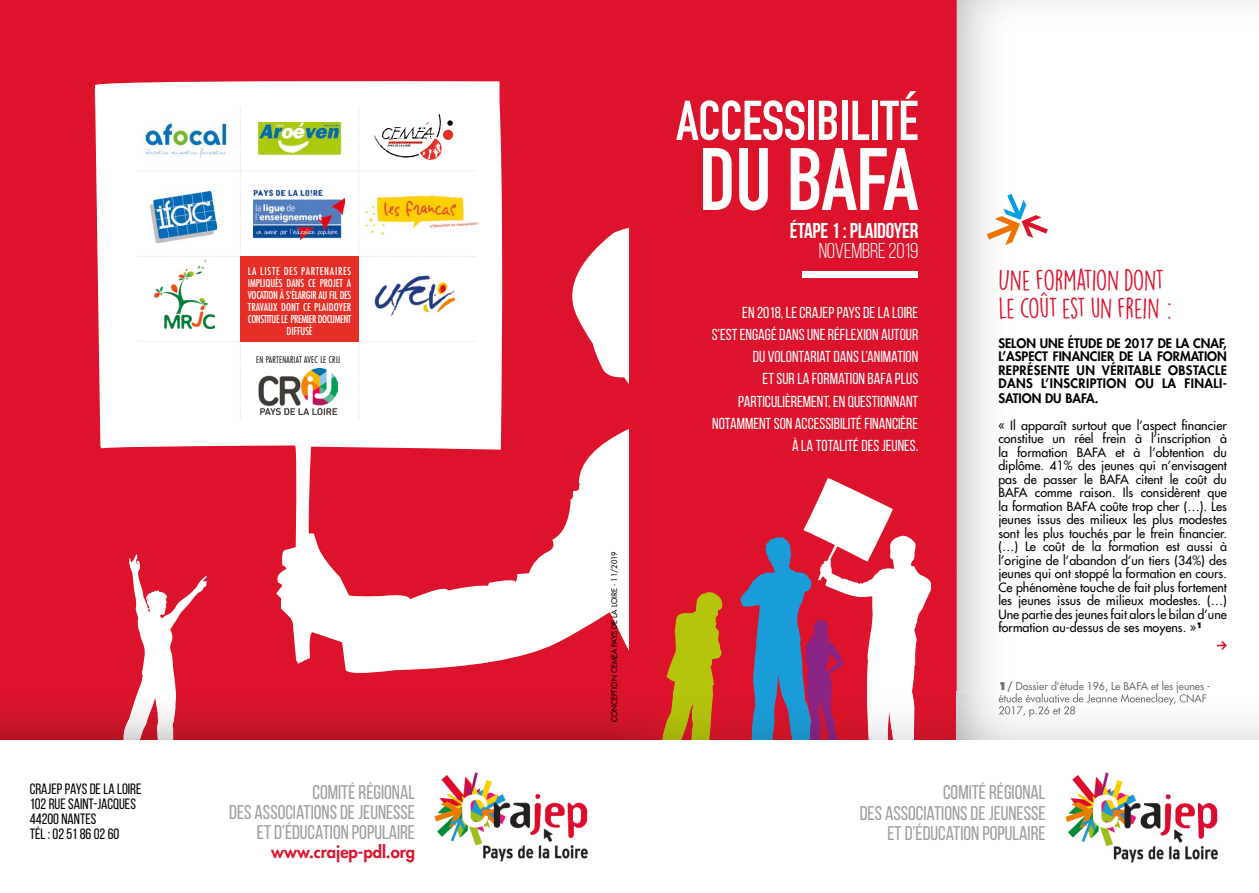
<style>
.page{position:relative;width:1259px;height:893px;background:#fff}
.page>*{position:absolute;margin:0;border:0;box-sizing:border-box;transform-origin:0 0}
.t1{font:700 87px "DIN Condensed";letter-spacing:-.015em;color:#fff}
.t2{font:700 55.2px "DIN Condensed";letter-spacing:-.01em;color:#fff}
.t3{font:26.55px/27.6px "DK Lemon Yellow Sun";letter-spacing:-.015em;color:#dd122b}
.t4{font:700 21.6px "Bebas Neue";letter-spacing:-.01em;color:#fff}
.t5{font:21.6px "Bebas Neue";letter-spacing:-.01em;color:#fff}
.t6{font:19.8px/20.1px "Bebas Neue";color:#9d9d9c;text-align:right}
.t7{font:800 16.5px "Futura";color:#dd122b}
.t8{font:15.9px/22.2px "Bebas Neue";color:#fff;text-align:right}
.t9{font:15px/15px "Bebas Neue";color:#000}
.t10{font:800 12.75px/13.5px "Futura";letter-spacing:.03em;color:#000;text-align:justify}
.t11{font:800 12.75px "Futura";color:#000}
.t12{font:12.45px/13.5px "Futura";color:#000;text-align:justify}
.t13{font:condensed 10.5px/12px "Futura";letter-spacing:-.01em;color:#fff;text-align:center}
.t14{font:10.5px "Futura";color:#706f6f}
.t15{font:300 condensed 9px "Futura";letter-spacing:.03em;color:#000}
.t16{font:7.5px "Futura";color:#000}
.s1{font-weight:800}
</style>
<div class="page">
<div style="left:0;top:0;width:642px;height:756px;background:#dd122b"></div>
<svg style="left:95px;top:81px;width:534px;height:611px"></svg>
<img style="left:476px;top:195px;width:3px;height:40px">
<svg style="left:137px;top:107px;width:339px;height:312px;background:#e8ebe6"></svg>
<div style="left:240px;top:256px;width:119px;height:86px;background:#e63027"></div>
<div style="left:629px;top:0;width:328px;height:740px;background:#dd122b"></div>
<div style="left:802px;top:272px;width:116px;height:6px;background:#fff"></div>
<img style="left:956px;top:0;width:303px;height:692px">
<img style="left:1016px;top:681px;width:194px;height:11px">
<svg style="left:1217px;top:641px;width:10px;height:8px"></svg>
<svg style="left:986px;top:194px;width:61px;height:51px"></svg>
<svg style="left:353px;top:478px;width:605px;height:262px"></svg>
<img style="left:956px;top:692px;width:1px;height:48px">
<svg style="left:1007px;top:681px;width:5px;height:11px"></svg>
<img style="left:998px;top:693px;width:208px;height:12px">
<img style="left:999px;top:706px;width:76px;height:11px">
<img style="left:0;top:692px;width:691px;height:48px">
<img style="left:124px;top:692px;width:52px;height:48px">
<div style="left:0;top:740px;width:1259px;height:153px;background:#fff"></div>
<img style="left:434px;top:772px;width:154px;height:90px">
<img style="left:1065px;top:772px;width:153px;height:91px">
<p class="t13" style="left:248px;top:264px;width:105px">LA LISTE DES PARTENAIRES<br>IMPLIQUÉS DANS CE PROJET A<br>VOCATION À S’ÉLARGIR AU FIL DES<br>TRAVAUX DONT CE PLAIDOYER<br>CONSTITUE LE PREMIER DOCUMENT<br>DIFFUSÉ</p>
<p class="t15" style="left:256px;top:354px;width:86px">EN PARTENARIAT AVEC LE CRIJ</p>
<p class="t16" style="left:609px;top:722px;width:172px;rotate:-90deg">CONCEPTION CEMEA PAYS DE LA LOIRE - 11/2019</p>
<h2 class="t2" style="left:676px;top:83px;width:244px">ACCESSIBILITÉ</h2>
<h1 class="t1" style="left:699px;top:121px;width:221px">DU BAFA</h1>
<h3 class="t4" style="left:789px;top:218px;width:130px">ÉTAPE 1 : PLAIDOYER</h3>
<h3 class="t5" style="left:819px;top:239px;width:101px">NOVEMBRE 2019</h3>
<p class="t8" style="left:711px;top:301px;width:208px">EN 2018, LE CRAJEP PAYS DE LA LOIRE<br>S’EST ENGAGÉ DANS UNE RÉFLEXION AUTOUR DU VOLONTARIAT DANS L’ANIMATION<br>ET SUR LA FORMATION BAFA PLUS PARTICULIÈREMENT, EN QUESTIONNANT NOTAMMENT SON ACCESSIBILITÉ FINANCIÈRE À LA TOTALITÉ DES JEUNES.</p>
<h3 class="t3" style="left:998px;top:266px;width:175px">UNE FORMATION DONT<br>LE COÛT EST UN FREIN :</h3>
<p class="t10" style="left:998px;top:336px;width:230px">SELON UNE ÉTUDE DE 2017 DE LA CNAF, L’ASPECT FINANCIER DE LA FORMATION REPRÉSENTE UN VÉRITABLE OBSTACLE DANS L’INSCRIPTION OU LA FINALI-</p>
<p class="t11" style="left:998px;top:390px;width:102px">SATION DU BAFA.</p>
<p class="t12" style="left:998px;top:418px;width:230px">« Il apparaît surtout que l’aspect financier constitue un réel frein à l’inscription à la formation BAFA et à l’obtention du diplôme. 41% des jeunes qui n’envisagent pas de passer le BAFA citent le coût du BAFA comme raison. Ils considèrent que la formation BAFA coûte trop cher (…). Les jeunes issus des milieux les plus modestes sont les plus touchés par le frein financier. (…) Le coût de la formation est aussi à l’origine de l’abandon d’un tiers (34%) des jeunes qui ont stoppé la formation en cours.<br>Ce phénomène touche de fait plus fortement les jeunes issus de milieux modestes. (…)<br>Une partie des jeunes fait alors le bilan d’une formation au-dessus de ses moyens. »<sup>1</sup></p>
<p class="t14" style="left:998px;top:680px;width:214px"><span class="s1">1</span><span class="s1">/</span> Dossier d’étude 196, Le BAFA et les jeunes -</p>
<h3 class="t6" style="left:229px;top:782px;width:187px">COMITÉ RÉGIONAL<br>DES ASSOCIATIONS DE JEUNESSE<br>ET D’ÉDUCATION POPULAIRE</h3>
<h3 class="t7" style="left:271px;top:841px;width:145px">www.crajep-pdl.org</h3>
<p class="t9" style="left:30px;top:781px;width:113px">CRAJEP PAYS DE LA LOIRE<br>102 RUE SAINT-JACQUES<br>44200 NANTES<br>TÉL : 02 51 86 02 60</p>
<h3 class="t6" style="left:859px;top:782px;width:187px">COMITÉ RÉGIONAL<br>DES ASSOCIATIONS DE JEUNESSE<br>ET D’ÉDUCATION POPULAIRE</h3>
</div>
